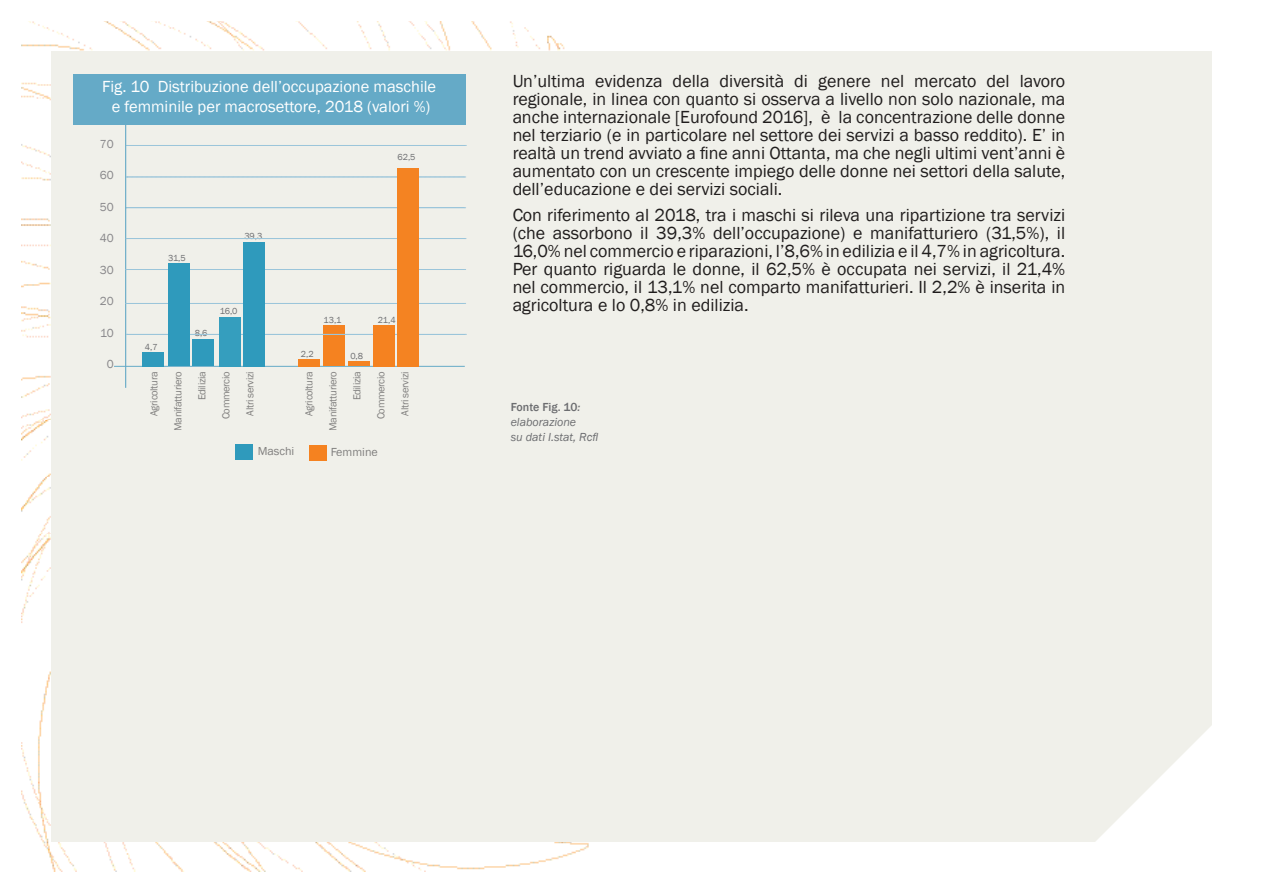
<style>
.page{position:relative;width:1263px;height:893px;background:#fff}
.page>*{position:absolute;margin:0;border:0;box-sizing:border-box;transform-origin:0 0}
.t1{font:18px/18px "Franklin Gothic";color:#231f20;text-align:justify}
.t2{font:16.5px/19.8px "Franklin Gothic";color:#fff;text-align:center}
.t3{font:italic 12px/15px "Franklin Gothic";color:#6c6d70}
.t4{font:12px "Franklin Gothic";color:#88878a}
.t5{font:10.5px "Franklin Gothic";letter-spacing:-.03em;color:#88878a}
.t6{font:9px "Franklin Gothic";letter-spacing:-.02em;color:#6c6d70}
.s1{font-weight:500;font-style:normal}
.s2{font-weight:500}
</style>
<div class="page">
<img style="left:21px;top:21px;width:568px;height:851px">
<div style="left:51px;top:51px;width:1161px;height:791px;background:#f0f0ea"></div>
<svg style="left:126px;top:207px;width:340px;height:1px"></svg>
<svg style="left:126px;top:145px;width:340px;height:1px"></svg>
<svg style="left:126px;top:177px;width:340px;height:1px"></svg>
<div style="left:73px;top:74px;width:392px;height:51px;background:#65aac7"></div>
<hr style="left:114px;top:366px;width:351px;height:1px;background:#65aac7">
<hr style="left:125px;top:125px;width:1px;height:263px;background:#65aac7">
<svg style="left:126px;top:269px;width:340px;height:1px"></svg>
<div style="left:298px;top:359px;width:22px;height:7px;background:#f48322"></div>
<div style="left:323px;top:325px;width:22px;height:41px;background:#f58220"></div>
<div style="left:309px;top:445px;width:18px;height:16px;background:#f58220"></div>
<div style="left:235px;top:444px;width:18px;height:16px;background:#2f9abc"></div>
<svg style="left:126px;top:303px;width:340px;height:1px"></svg>
<svg style="left:126px;top:238px;width:340px;height:1px"></svg>
<div style="left:142px;top:352px;width:22px;height:14px;background:#2f9abc"></div>
<svg style="left:126px;top:334px;width:340px;height:1px"></svg>
<div style="left:193px;top:339px;width:21px;height:27px;background:#2f9abc"></div>
<div style="left:219px;top:317px;width:21px;height:49px;background:#359ebe"></div>
<div style="left:243px;top:242px;width:22px;height:124px;background:#2f9abc"></div>
<hr style="left:348px;top:362px;width:21px;height:4px;background:#f48322">
<div style="left:373px;top:325px;width:21px;height:41px;background:#f58220"></div>
<div style="left:397px;top:168px;width:22px;height:198px;background:#f48322"></div>
<div style="left:168px;top:263px;width:21px;height:103px;background:#2f9abc"></div>
<p class="t2" style="left:102px;top:77px;width:336px">Fig. 10 Distribuzione dell’occupazione maschile e femminile per macrosettore, 2018 (valori %)</p>
<p class="t4" style="left:100px;top:136px;width:16px">70</p>
<p class="t4" style="left:100px;top:168px;width:16px">60</p>
<p class="t4" style="left:100px;top:199px;width:16px">50</p>
<p class="t4" style="left:100px;top:231px;width:16px">40</p>
<p class="t4" style="left:100px;top:262px;width:16px">30</p>
<p class="t4" style="left:100px;top:294px;width:16px">20</p>
<p class="t4" style="left:100px;top:325px;width:15px">10</p>
<p class="t4" style="left:107px;top:357px;width:8px">0</p>
<p class="t6" style="left:397px;top:152px;width:20px">62,5</p>
<p class="t6" style="left:244px;top:230px;width:20px">39,3</p>
<p class="t6" style="left:168px;top:253px;width:19px">31,5</p>
<p class="t6" style="left:220px;top:306px;width:19px">16,0</p>
<p class="t6" style="left:324px;top:314px;width:19px">13,1</p>
<p class="t6" style="left:378px;top:315px;width:19px">21,4</p>
<p class="t6" style="left:195px;top:327px;width:14px">8,6</p>
<p class="t6" style="left:145px;top:341px;width:14px">4,7</p>
<p class="t5" style="left:148px;top:416px;width:46px;rotate:-90deg">Agricoltura</p>
<p class="t5" style="left:172px;top:431px;width:61px;rotate:-90deg">Manifatturiero</p>
<p class="t5" style="left:196px;top:400px;width:31px;rotate:-90deg">Edilizia</p>
<p class="t5" style="left:220px;top:419px;width:50px;rotate:-90deg">Commercio</p>
<p class="t5" style="left:244px;top:416px;width:46px;rotate:-90deg">Altri servizi</p>
<p class="t6" style="left:301px;top:348px;width:14px">2,2</p>
<p class="t6" style="left:350px;top:350px;width:14px">0,8</p>
<p class="t5" style="left:302px;top:416px;width:46px;rotate:-90deg">Agricoltura</p>
<p class="t5" style="left:326px;top:431px;width:61px;rotate:-90deg">Manifatturiero</p>
<p class="t5" style="left:350px;top:400px;width:31px;rotate:-90deg">Edilizia</p>
<p class="t5" style="left:374px;top:419px;width:50px;rotate:-90deg">Commercio</p>
<p class="t5" style="left:398px;top:416px;width:46px;rotate:-90deg">Altri servizi</p>
<p class="t4" style="left:258px;top:444px;width:38px">Maschi</p>
<p class="t4" style="left:330px;top:444px;width:49px">Femmine</p>
<p class="t1" style="left:512px;top:72px;width:554px">Un’ultima evidenza della diversità di genere nel mercato del lavoro regionale, in linea con quanto si osserva a livello non solo nazionale, ma anche internazionale [Eurofound 2016], è la concentrazione delle donne nel terziario (e in particolare nel settore dei servizi a basso reddito). E’ in realtà un trend avviato a fine anni Ottanta, ma che negli ultimi vent’anni è aumentato con un crescente impiego delle donne nei settori della salute, dell’educazione e dei servizi sociali.</p>
<p class="t1" style="left:512px;top:207px;width:554px">Con riferimento al 2018, tra i maschi si rileva una ripartizione tra servizi (che assorbono il 39,3% dell’occupazione) e manifatturiero (31,5%), il 16,0% nel commercio e riparazioni, l’8,6% in edilizia e il 4,7% in agricoltura.<br>Per quanto riguarda le donne, il 62,5% è occupata nei servizi, il 21,4% nel commercio, il 13,1% nel comparto manifatturieri. Il 2,2% è inserita in agricoltura e lo 0,8% in edilizia.</p>
<p class="t3" style="left:511px;top:399px;width:89px"><span class="s1">Fonte Fig. 10</span><span class="s2">: </span>elaborazione<br>su dati I.stat, Rcfl</p>
</div>
